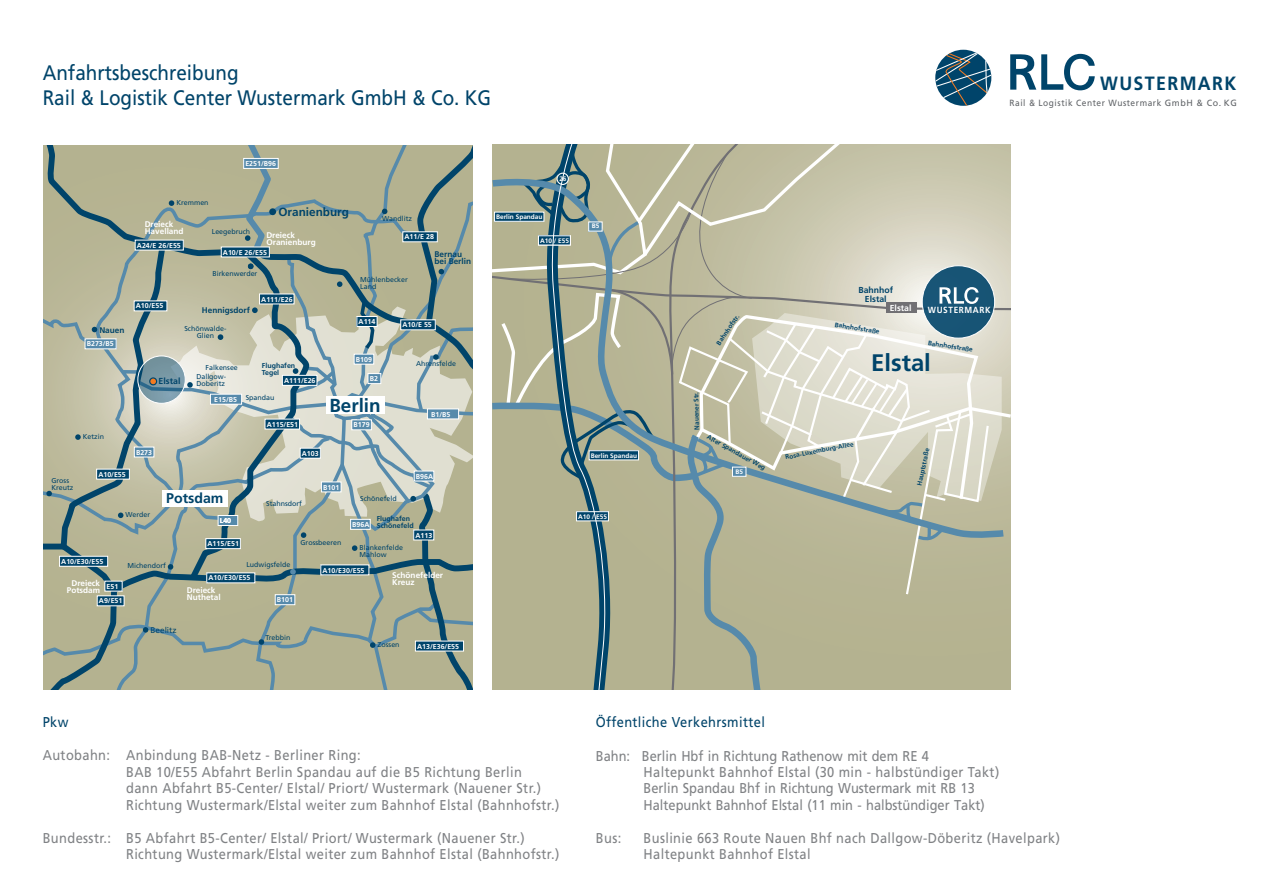
<style>
.page{position:relative;width:1263px;height:893px;background:#fff}
.page>*{position:absolute;margin:0;border:0;box-sizing:border-box;transform-origin:0 0}
.t1{font:700 23.85px "Frutiger";color:#00446a}
.t2{font:21px/25.2px "Frutiger";color:#00446a;scale:.9 1}
.t3{font:700 19.2px "Frutiger";letter-spacing:.075em;color:#00446a;scale:.93 1}
.t4{font:700 18.9px "Frutiger";color:#00446a}
.t5{font:14.25px/16.5px "Frutiger";letter-spacing:.03em;color:#808285;scale:.9 1}
.t6{font:14.25px/16.5px "Frutiger";color:#808285;scale:.9 1}
.t7{font:14.25px "Frutiger";letter-spacing:.03em;color:#00446a;scale:.9 1}
.t8{font:700 14.1px "Frutiger";color:#00446a}
.t9{font:700 11.85px "Frutiger";color:#00446a}
.t10{font:9px "Frutiger";letter-spacing:.065em;color:#616468;scale:.93 1}
.t11{font:700 8.85px "Frutiger";letter-spacing:.075em;color:#fff;scale:.93 1}
.t12{font:700 8.7px/8.7px "Frutiger";color:#00446a;text-align:center}
.t13{font:700 8.7px "Frutiger";color:#fff}
.t14{font:700 8.25px/7.1px "Frutiger";color:#fff}
.t15{font:700 8.25px/7.1px "Frutiger";color:#00446a}
.t16{font:8.25px "Frutiger";color:#00446a}
.t17{font:7.05px/7.1px "Frutiger";color:#00446a}
.t18{font:700 7.05px "Frutiger";color:#fff}
.t19{font:700 7.05px/7.1px "Frutiger";color:#00446a}
.t20{font:700 6.45px "Frutiger";color:#00446a}
.t21{font:700 6.45px "Frutiger";color:#fff}
</style>
<div class="page">
<svg style="left:935px;top:50px;width:56px;height:56px"></svg>
<svg style="left:1010px;top:54px;width:85px;height:36px"></svg>
<svg style="left:44px;top:145px;width:429px;height:544px;background:#a9b19e"></svg>
<svg style="left:493px;top:145px;width:518px;height:544px;background:#b6b8a2"></svg>
<h2 class="t2" style="left:43px;top:59px;width:500px">Anfahrtsbeschreibung<br>Rail &amp; Logistik Center Wustermark GmbH &amp; Co. KG</h2>
<p class="t18" style="left:245px;top:159px;width:32px">E251/B96</p>
<p class="t17" style="left:51px;top:477px;width:23px">Gross<br>Kreutz</p>
<p class="t15" style="left:99px;top:326px;width:27px">Nauen</p>
<p class="t18" style="left:87px;top:340px;width:29px">B273/B5</p>
<p class="t17" style="left:83px;top:433px;width:23px">Ketzin</p>
<p class="t18" style="left:98px;top:470px;width:29px">A10/E55</p>
<p class="t17" style="left:176px;top:199px;width:34px">Kremmen</p>
<p class="t14" style="left:145px;top:220px;width:40px">Dreieck<br>Havelland</p>
<p class="t18" style="left:137px;top:241px;width:45px">A24/E 26/E55</p>
<p class="t18" style="left:136px;top:302px;width:29px">A10/E55</p>
<p class="t17" style="left:212px;top:228px;width:40px">Leegebruch</p>
<p class="t9" style="left:278px;top:205px;width:72px">Oranienburg</p>
<p class="t14" style="left:266px;top:232px;width:51px">Dreieck<br>Oranienburg</p>
<p class="t18" style="left:223px;top:248px;width:45px">A10/E 26/E55</p>
<p class="t17" style="left:213px;top:270px;width:46px">Birkenwerder</p>
<p class="t15" style="left:202px;top:307px;width:50px">Hennigsdorf</p>
<p class="t18" style="left:261px;top:295px;width:33px">A111/E26</p>
<p class="t17" style="left:184px;top:325px;width:43px;text-align:center">Schönwalde-<br>Glien</p>
<p class="t12" style="left:159px;top:377px;width:23px">Elstal</p>
<p class="t17" style="left:206px;top:364px;width:34px">Falkensee</p>
<p class="t17" style="left:196px;top:373px;width:31px">Dallgow-<br>Doberitz</p>
<p class="t19" style="left:262px;top:362px;width:35px">Flughafen<br>Tegel</p>
<p class="t18" style="left:284px;top:376px;width:33px">A111/E26</p>
<p class="t17" style="left:382px;top:215px;width:31px">Wandlitz</p>
<p class="t18" style="left:404px;top:233px;width:31px">A11/E 28</p>
<p class="t17" style="left:360px;top:276px;width:49px">Mühlenbecker<br>Land</p>
<p class="t15" style="left:434px;top:251px;width:38px">Bernau bei Berlin</p>
<p class="t18" style="left:359px;top:317px;width:18px">A114</p>
<p class="t18" style="left:356px;top:355px;width:18px">B109</p>
<p class="t18" style="left:370px;top:375px;width:10px">B2</p>
<p class="t18" style="left:402px;top:321px;width:31px">A10/E 55</p>
<p class="t17" style="left:416px;top:360px;width:42px">Ahrensfelde</p>
<p class="t18" style="left:136px;top:448px;width:18px">B273</p>
<p class="t18" style="left:214px;top:395px;width:24px">E15/B5</p>
<p class="t17" style="left:246px;top:394px;width:30px">Spandau</p>
<p class="t18" style="left:267px;top:420px;width:33px">A115/E51</p>
<p class="t18" style="left:302px;top:449px;width:18px">A103</p>
<h3 class="t4" style="left:329px;top:394px;width:53px">Berlin</h3>
<p class="t18" style="left:353px;top:421px;width:18px">B179</p>
<p class="t8" style="left:166px;top:490px;width:59px">Potsdam</p>
<p class="t17" style="left:266px;top:500px;width:37px">Stahnsdorf</p>
<p class="t18" style="left:323px;top:483px;width:18px">B101</p>
<p class="t17" style="left:360px;top:495px;width:38px">Schönefeld</p>
<p class="t18" style="left:431px;top:410px;width:21px">B1/B5</p>
<p class="t18" style="left:416px;top:472px;width:19px">B96A</p>
<p class="t17" style="left:126px;top:511px;width:26px">Werder</p>
<p class="t18" style="left:220px;top:516px;width:13px">L40</p>
<p class="t19" style="left:377px;top:515px;width:38px">Flughafen<br>Schönefeld</p>
<p class="t18" style="left:352px;top:520px;width:19px">B96A</p>
<p class="t18" style="left:61px;top:557px;width:44px">A10/E30/E55</p>
<p class="t14" style="left:67px;top:579px;width:35px;text-align:center">Dreieck<br>Potsdam</p>
<p class="t18" style="left:107px;top:582px;width:13px">E51</p>
<p class="t17" style="left:128px;top:562px;width:40px">Michendorf</p>
<p class="t18" style="left:99px;top:597px;width:25px">A9/E51</p>
<p class="t18" style="left:208px;top:540px;width:33px">A115/E51</p>
<p class="t17" style="left:246px;top:561px;width:45px">Ludwigsfelde</p>
<p class="t18" style="left:208px;top:574px;width:44px">A10/E30/E55</p>
<p class="t14" style="left:187px;top:586px;width:35px">Dreieck<br>Nuthetal</p>
<p class="t18" style="left:277px;top:596px;width:18px">B101</p>
<p class="t17" style="left:301px;top:539px;width:42px">Grossbeeren</p>
<p class="t17" style="left:359px;top:544px;width:45px">Blankenfelde<br>Mahlow</p>
<p class="t18" style="left:415px;top:531px;width:18px">A113</p>
<p class="t18" style="left:322px;top:566px;width:44px">A10/E30/E55</p>
<p class="t14" style="left:392px;top:571px;width:52px">Schönefelder<br>Kreuz</p>
<p class="t16" style="left:150px;top:625px;width:28px">Beelitz</p>
<p class="t17" style="left:265px;top:634px;width:26px">Trebbin</p>
<p class="t17" style="left:378px;top:641px;width:23px">Zossen</p>
<p class="t18" style="left:417px;top:642px;width:44px">A13/E36/E55</p>
<p class="t21" style="left:496px;top:213px;width:48px">Berlin Spandau</p>
<p class="t21" style="left:559px;top:175px;width:9px">26</p>
<p class="t21" style="left:540px;top:237px;width:31px">A10 / E55</p>
<p class="t21" style="left:592px;top:222px;width:9px">B5</p>
<p class="t21" style="left:591px;top:452px;width:48px">Berlin Spandau</p>
<p class="t21" style="left:578px;top:513px;width:30px">A10 / E55</p>
<h3 class="t3" style="left:1100px;top:72px;width:148px">WUSTERMARK</h3>
<p class="t10" style="left:1009px;top:97px;width:246px">Rail &amp; Logistik Center Wustermark GmbH &amp; Co. KG</p>
<p class="t20" style="left:715px;top:342px;width:37px;rotate:-56deg">Bahnhofstr.</p>
<p class="t20" style="left:693px;top:430px;width:39px;rotate:-91deg">Nauener Str.</p>
<p class="t12" style="left:858px;top:286px;width:36px">Bahnhof<br>Elstal</p>
<p class="t13" style="left:890px;top:302px;width:23px">Elstal</p>
<p class="t20" style="left:835px;top:321px;width:47px;rotate:9deg">Bahnhofstraße</p>
<p class="t11" style="left:928px;top:304px;width:69px">WUSTERMARK</p>
<p class="t20" style="left:929px;top:339px;width:47px;rotate:9deg">Bahnhofstraße</p>
<h1 class="t1" style="left:871px;top:348px;width:61px">Elstal</h1>
<p class="t20" style="left:709px;top:433px;width:67px;rotate:29deg">Alter Spandauer Weg</p>
<p class="t20" style="left:785px;top:453px;width:71px;rotate:-11deg">Rosa-Luxemburg-Allee</p>
<p class="t20" style="left:916px;top:485px;width:40px;rotate:-78deg">Hauptstraße</p>
<p class="t21" style="left:736px;top:467px;width:9px">B5</p>
<p class="t7" style="left:43px;top:714px;width:30px">Pkw</p>
<p class="t5" style="left:126px;top:747px;width:483px;text-indent:-83px">Autobahn: Anbindung BAB-Netz - Berliner Ring:<br>BAB 10/E55 Abfahrt Berlin Spandau auf die B5 Richtung Berlin<br>dann Abfahrt B5-Center/ Elstal/ Priort/ Wustermark (Nauener Str.)<br>Richtung Wustermark/Elstal weiter zum Bahnhof Elstal (Bahnhofstr.)</p>
<p class="t5" style="left:126px;top:829px;width:483px;text-indent:-83px">Bundesstr.: B5 Abfahrt B5-Center/ Elstal/ Priort/ Wustermark (Nauener Str.)<br>Richtung Wustermark/Elstal weiter zum Bahnhof Elstal (Bahnhofstr.)</p>
<p class="t7" style="left:596px;top:714px;width:189px">Öffentliche Verkehrsmittel</p>
<p class="t6" style="left:643px;top:747px;width:397px;text-indent:-48px">Bahn: Berlin Hbf in Richtung Rathenow mit dem RE 4<br>Haltepunkt Bahnhof Elstal (30 min - halbstündiger Takt)<br>Berlin Spandau Bhf in Richtung Wustermark mit RB 13<br>Haltepunkt Bahnhof Elstal (11 min - halbstündiger Takt)</p>
<p class="t5" style="left:596px;top:829px;width:30px">Bus:</p>
<p class="t5" style="left:643px;top:829px;width:464px">Buslinie 663 Route Nauen Bhf nach Dallgow-Döberitz (Havelpark)<br>Haltepunkt Bahnhof Elstal</p>
</div>
